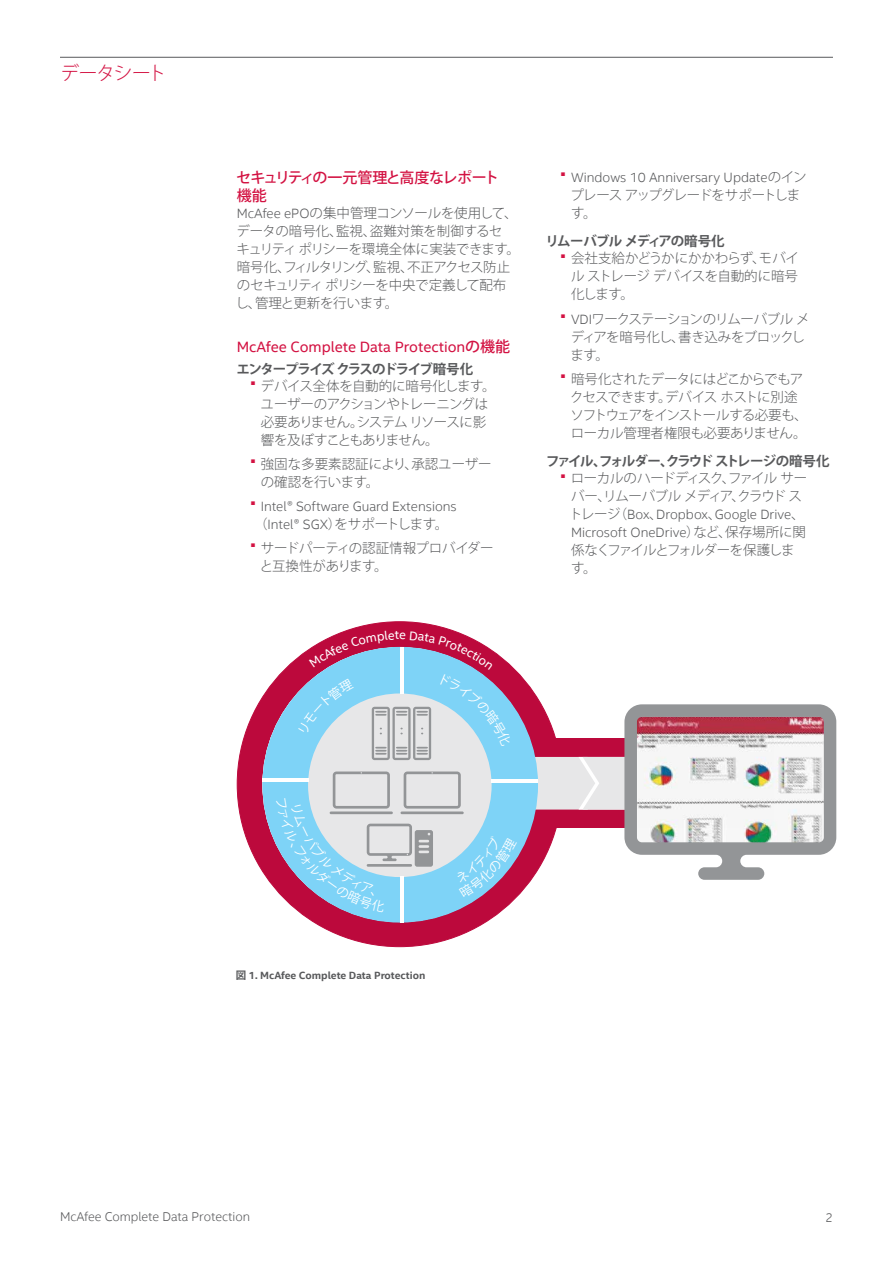
<style>
.page{position:relative;width:893px;height:1263px;background:#fff}
.page>*{position:absolute;margin:0;border:0;box-sizing:border-box;transform-origin:0 0}
.t1{font:300 18.75px "Koz Go Pr 6 N";letter-spacing:-.06em;color:#d31242}
.t2{font:15px "Intel Clear";color:#d31242}
.t3{font:500 15px/18px "Koz Go Pr 6 N";letter-spacing:-.06em;color:#d31242}
.t4{font:300 13.5px/18px "Koz Go Pr 6 N";letter-spacing:-.03em;color:#58595b}
.t5{font:300 13.5px/18px "Intel Clear";color:#58595b}
.t6{font:300 13.5px/18px "Koz Go Pr 6 N";letter-spacing:-.05em;color:#58595b}
.t7{font:300 13.5px/18px "Koz Go Pr 6 N";color:#58595b}
.t8{font:700 13.5px "Koz Go Pr 6 N";letter-spacing:-.11em;color:#58595b}
.t9{font:300 13.5px/18px "Koz Go Pr 6 N";letter-spacing:-.07em;color:#58595b}
.t10{font:300 13.5px/18px "Koz Go Pr 6 N";letter-spacing:-.08em;color:#58595b}
.t11{font:700 13.5px "Koz Go Pr 6 N";letter-spacing:-.09em;color:#58595b}
.t12{font:700 13.5px "Koz Go Pr 6 N";letter-spacing:-.05em;color:#58595b}
.t13{font:300 12.75px "Intel Clear";color:#58595b}
.t14{font:700 10.5px "Intel Clear";color:#58595b}
.s1{font-family:"Intel Clear"}
.s2{font-family:"Koz Go Pr 6 N";font-weight:500}
.s3{font-family:"Koz Go Pr 6 N"}
</style>
<div class="page">
<hr style="left:60px;top:57px;width:773px;height:1px;background:#58595b">
<div style="left:237px;top:622px;width:325px;height:325px;background:#bc093c;border-radius:50%"></div>
<svg style="left:262px;top:678px;width:239px;height:244px"></svg>
<hr style="left:400px;top:876px;width:4px;height:47px;background:#fff">
<hr style="left:262px;top:778px;width:47px;height:4px;background:#fff">
<svg style="left:713px;top:704px;width:123px;height:176px"></svg>
<svg style="left:276px;top:631px;width:437px;height:281px"></svg>
<h1 class="t1" style="left:60px;top:63px;width:108px">データシート</h1>
<p class="t3" style="left:236px;top:169px;width:264px">セキュリティの一元管理と高度なレポート機能</p>
<p class="t4" style="left:235px;top:205px;width:286px"><span class="s1">McAfee ePO</span>の集中管理コンソールを使用して、データの暗号化、監視、盗難対策を制御するセ<br>キュリティポリシーを環境全体に実装できます。暗号化、フィルタリング、監視、不正アクセス防止のセキュリティポリシーを中央で定義して配布し、管理と更新を行います。</p>
<p class="t2" style="left:237px;top:336px;width:275px">McAfee Complete Data Protection<span class="s2">の機能</span></p>
<p class="t11" style="left:236px;top:361px;width:238px">エンタープライズクラスのドライブ暗号化</p>
<p class="t4" style="left:261px;top:377px;width:236px;text-indent:-10px"><sup>■</sup> デバイス全体を自動的に暗号化します。ユーザーのアクションやトレーニングは必要ありません。システムリソースに影響を及ぼすこともありません。</p>
<p class="t7" style="left:261px;top:455px;width:232px;text-indent:-10px"><sup>■</sup> 強固な多要素認証により、承認ユーザーの確認を行います。</p>
<p class="t5" style="left:251px;top:497px;width:207px"><sup>■</sup> Intel® Software Guard Extensions</p>
<p class="t4" style="left:254px;top:515px;width:195px">（<span class="s1">Intel® SGX</span>）をサポートします。</p>
<p class="t4" style="left:260px;top:539px;width:235px;text-indent:-9px"><sup>■</sup> サードパーティの認証情報プロバイダーと互換性があります。</p>
<p class="t5" style="left:561px;top:168px;width:247px"><sup>■</sup> Windows 10 Anniversary Update<span class="s3">のイン</span></p>
<p class="t9" style="left:570px;top:186px;width:231px">プレースアップグレードをサポートします。</p>
<p class="t12" style="left:546px;top:234px;width:181px">リムーバブルメディアの暗号化</p>
<p class="t4" style="left:571px;top:250px;width:230px;text-align:justify;text-indent:-10px"><sup>■</sup> 会社支給かどうかにかかわらず、モバイルストレージデバイスを自動的に暗号化します。</p>
<p class="t6" style="left:570px;top:310px;width:241px;text-indent:-9px"><sup>■</sup> <span class="s1">VDI</span>ワークステーションのリムーバブルメディアを暗号化し、書き込みをブロックします。</p>
<p class="t4" style="left:570px;top:370px;width:239px;text-indent:-9px"><sup>■</sup> 暗号化されたデータにはどこからでもアクセスできます。デバイスホストに別途ソフトウェアをインストールする必要も、ローカル管理者権限も必要ありません。</p>
<p class="t8" style="left:546px;top:453px;width:285px">ファイル、フォルダー、クラウドストレージの暗号化</p>
<p class="t4" style="left:561px;top:470px;width:248px;text-align:center"><sup>■</sup> ローカルのハードディスク、ファイルサーバー、リムーバブルメディア、クラウドス</p>
<p class="t5" style="left:569px;top:505px;width:238px"><span class="s3">トレージ（</span>Box<span class="s3">、</span>Dropbox<span class="s3">、</span>Google Drive<span class="s3">、<br></span>Microsoft OneDrive<span class="s3">）など、保存場所に関</span></p>
<p class="t10" style="left:571px;top:542px;width:225px">係なくファイルとフォルダーを保護します。</p>
<p class="t14" style="left:236px;top:968px;width:191px"><span class="s3">図</span> 1. McAfee Complete Data Protection</p>
<p class="t13" style="left:60px;top:1208px;width:192px">McAfee Complete Data Protection</p>
<p class="t13" style="left:825px;top:1208px;width:9px">2</p>
</div>
